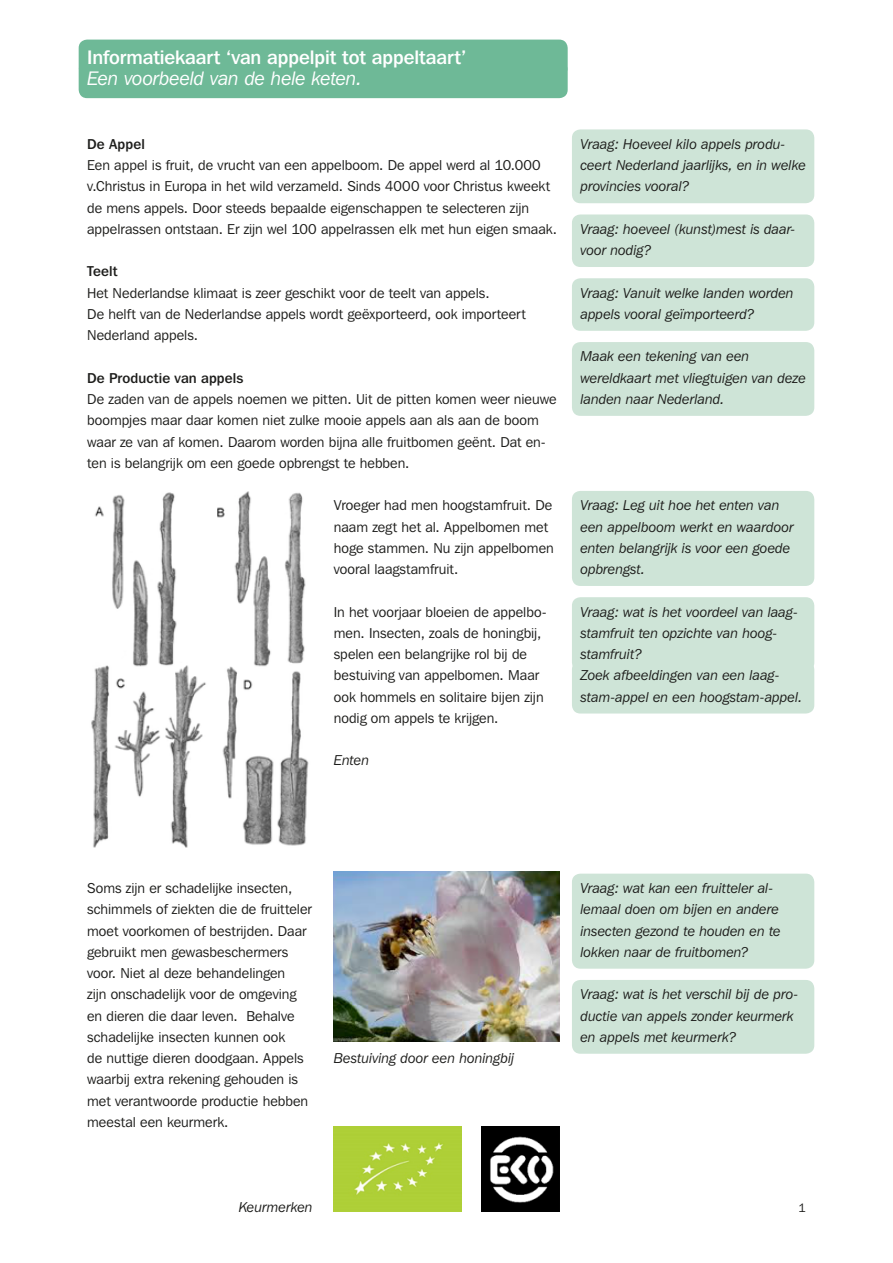
<style>
.page{position:relative;width:893px;height:1263px;background:#fff}
.page>*{position:absolute;margin:0;border:0;box-sizing:border-box;transform-origin:0 0}
.t1{font:500 19.5px "Franklin Gothic IT Cby BT";letter-spacing:-.005em;color:#fff}
.t2{font:italic 19.5px "Franklin Gothic IT Cby BT";letter-spacing:-.01em;color:#fff}
.t3{font:14.25px/21.3px "Franklin Gothic IT Cby BT";color:#1d1d1b}
.t4{font:italic 14.25px/21.3px "Franklin Gothic IT Cby BT";color:#1d1d1b}
.t5{font:500 14.25px "Franklin Gothic IT Cby BT";letter-spacing:.005em;color:#1d1d1b}
.t6{font:12px "Franklin Gothic IT Cby BT";color:#1d1d1b}
</style>
<div class="page">
<div style="left:79px;top:40px;width:489px;height:36px;background:#6eb997;border-radius:9px"></div>
<div style="left:79px;top:62px;width:489px;height:36px;background:#6eb997;border-radius:9px"></div>
<div style="left:572px;top:129px;width:242px;height:74px;background:#cee4d7;border-radius:9px"></div>
<div style="left:572px;top:214px;width:242px;height:53px;background:#cee4d7;border-radius:9px"></div>
<div style="left:572px;top:278px;width:242px;height:53px;background:#cee4d7;border-radius:9px"></div>
<div style="left:572px;top:342px;width:242px;height:74px;background:#cee4d7;border-radius:9px"></div>
<div style="left:572px;top:491px;width:242px;height:95px;background:#cee4d7;border-radius:9px"></div>
<div style="left:572px;top:597px;width:242px;height:74px;background:#cee4d7;border-radius:9px"></div>
<div style="left:572px;top:661px;width:242px;height:52px;background:#cee4d7;border-radius:9px"></div>
<div style="left:572px;top:874px;width:242px;height:95px;background:#cee4d7;border-radius:9px"></div>
<div style="left:572px;top:980px;width:242px;height:74px;background:#cee4d7;border-radius:9px"></div>
<img style="left:91px;top:491px;width:218px;height:357px">
<img style="left:334px;top:872px;width:225px;height:170px">
<img style="left:334px;top:1127px;width:127px;height:85px">
<img style="left:481px;top:1127px;width:78px;height:85px">
<h1 class="t1" style="left:87px;top:45px;width:380px">Informatiekaart ‘van appelpit tot appeltaart’</h1>
<h1 class="t2" style="left:87px;top:66px;width:276px">Een voorbeeld van de hele keten.</h1>
<p class="t5" style="left:87px;top:135px;width:59px">De Appel</p>
<p class="t3" style="left:87px;top:154px;width:471px">Een appel is fruit, de vrucht van een appelboom. De appel werd al 10.000 v.Christus in Europa in het wild verzameld. Sinds 4000 voor Christus kweekt de mens appels. Door steeds bepaalde eigenschappen te selecteren zijn appelrassen ontstaan. Er zijn wel 100 appelrassen elk met hun eigen smaak.</p>
<p class="t5" style="left:87px;top:263px;width:32px">Teelt</p>
<p class="t3" style="left:87px;top:282px;width:440px">Het Nederlandse klimaat is zeer geschikt voor de teelt van appels.<br>De helft van de Nederlandse appels wordt geëxporteerd, ook importeert<br>Nederland appels.</p>
<p class="t5" style="left:87px;top:369px;width:158px">De Productie van appels</p>
<p class="t3" style="left:87px;top:388px;width:471px">De zaden van de appels noemen we pitten. Uit de pitten komen weer nieuwe boompjes maar daar komen niet zulke mooie appels aan als aan de boom waar ze van af komen. Daarom worden bijna alle fruitbomen geënt. Dat en&shy;ten is belangrijk om een goede opbrengst te hebben.</p>
<p class="t3" style="left:334px;top:494px;width:221px">Vroeger had men hoogstamfruit. De naam zegt het al. Appelbomen met hoge stammen. Nu zijn appelbomen vooral laagstamfruit.</p>
<p class="t3" style="left:334px;top:601px;width:214px">In het voorjaar bloeien de appelbo&shy;men. Insecten, zoals de honingbij, spelen een belangrijke rol bij de bestuiving van appelbomen. Maar ook hommels en solitaire bijen zijn nodig om appels te krijgen.</p>
<p class="t4" style="left:334px;top:750px;width:37px">Enten</p>
<p class="t4" style="left:580px;top:133px;width:227px">Vraag: Hoeveel kilo appels produ&shy;ceert Nederland jaarlijks, en in welke provincies vooral?</p>
<p class="t4" style="left:580px;top:218px;width:217px">Vraag: hoeveel (kunst)mest is daar&shy;voor nodig?</p>
<p class="t4" style="left:580px;top:282px;width:215px">Vraag: Vanuit welke landen worden appels vooral geïmporteerd?</p>
<p class="t4" style="left:580px;top:346px;width:227px">Maak een tekening van een wereldkaart met vliegtuigen van deze landen naar Nederland.</p>
<p class="t4" style="left:580px;top:494px;width:215px">Vraag: Leg uit hoe het enten van een appelboom werkt en waardoor enten belangrijk is voor een goede opbrengst.</p>
<p class="t4" style="left:580px;top:601px;width:223px">Vraag: wat is het voordeel van laag&shy;stamfruit ten opzichte van hoog&shy;stamfruit?<br>Zoek afbeeldingen van een laag&shy;stam-appel en een hoogstam-appel.</p>
<p class="t3" style="left:87px;top:877px;width:226px">Soms zijn er schadelijke insecten, schimmels of ziekten die de fruitteler moet voorkomen of bestrijden. Daar gebruikt men gewasbeschermers voor. Niet al deze behandelingen<br>zijn onschadelijk voor de omgeving en dieren die daar leven. Behalve schadelijke insecten kunnen ook<br>de nuttige dieren doodgaan. Appels waarbij extra rekening gehouden is met verantwoorde productie hebben meestal een keurmerk.</p>
<p class="t4" style="left:334px;top:1047px;width:182px">Bestuiving door een honingbij</p>
<p class="t4" style="left:239px;top:1196px;width:75px">Keurmerken</p>
<p class="t4" style="left:580px;top:877px;width:202px">Vraag: wat kan een fruitteler al&shy;lemaal doen om bijen en andere insecten gezond te houden en te lokken naar de fruitbomen?</p>
<p class="t4" style="left:580px;top:983px;width:219px">Vraag: wat is het verschil bij de pro&shy;ductie van appels zonder keurmerk en appels met keurmerk?</p>
<p class="t6" style="left:799px;top:1200px;width:9px">1</p>
</div>
